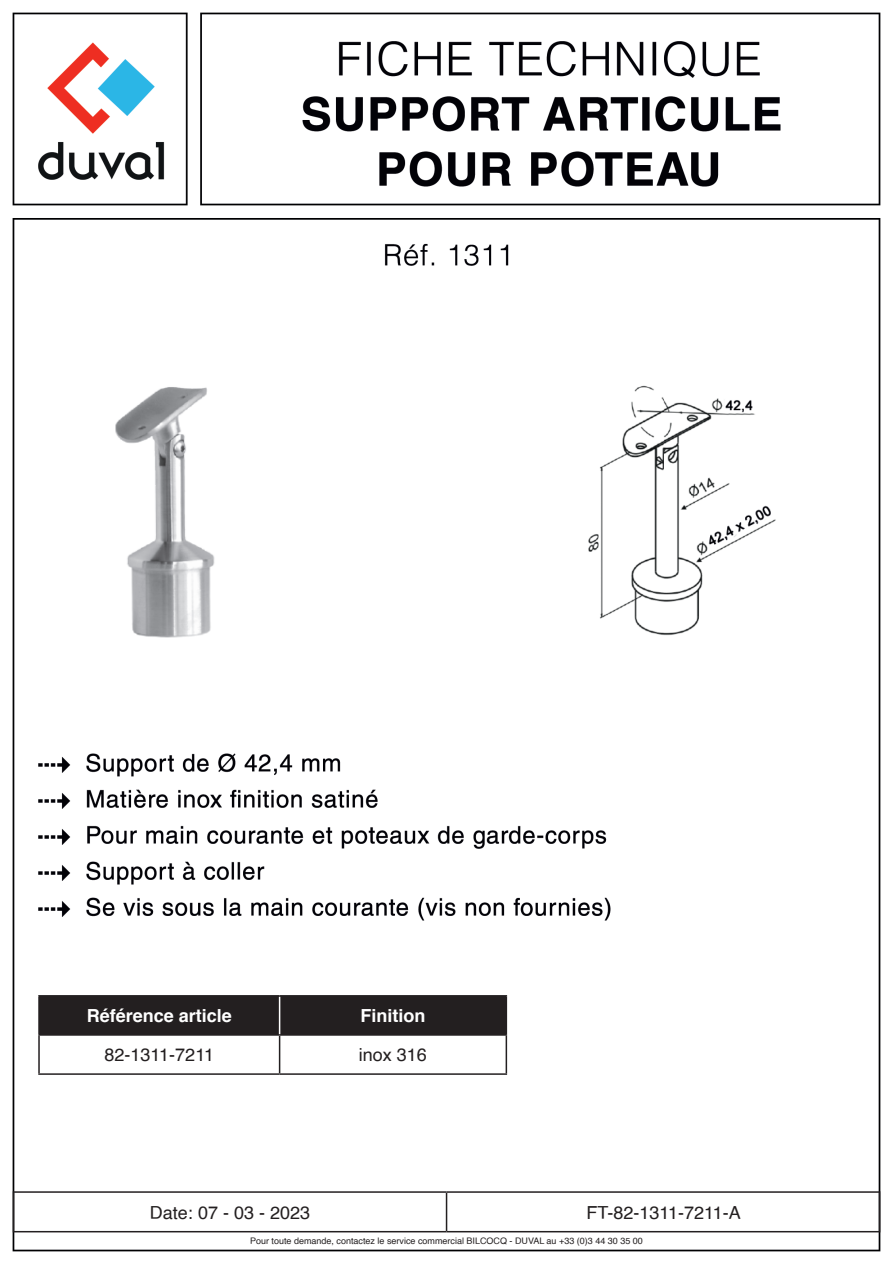
<style>
.page{position:relative;width:893px;height:1263px;background:#fff}
.page>*{position:absolute;margin:0;border:0;box-sizing:border-box;transform-origin:0 0}
.t1{font:18px "Helvetica";color:#231f20}
.t2{font:700 18px "Helvetica";color:#fff}
.t3{font:9px "Helvetica";color:#231f20}
</style>
<div class="page">
<img style="left:12px;top:12px;width:869px;height:1240px">
<div style="left:40px;top:996px;width:466px;height:38px;background:#231f20"></div>
<hr style="left:279px;top:1036px;width:1px;height:37px;background:#231f20">
<hr style="left:38px;top:1034px;width:242px;height:2px;background:#231f20">
<hr style="left:280px;top:1034px;width:227px;height:2px;background:#231f20">
<hr style="left:38px;top:1073px;width:242px;height:2px;background:#231f20">
<hr style="left:280px;top:1073px;width:227px;height:2px;background:#231f20">
<hr style="left:279px;top:996px;width:1px;height:38px;background:#fff">
<hr style="left:38px;top:995px;width:242px;height:1px;background:#231f20">
<hr style="left:38px;top:996px;width:2px;height:38px;background:#231f20">
<hr style="left:280px;top:995px;width:227px;height:1px;background:#231f20">
<hr style="left:506px;top:996px;width:1px;height:38px;background:#231f20">
<hr style="left:38px;top:1036px;width:2px;height:37px;background:#231f20">
<hr style="left:506px;top:1036px;width:1px;height:37px;background:#231f20">
<hr style="left:13px;top:1191px;width:434px;height:2px;background:#231f20">
<hr style="left:13px;top:1193px;width:1px;height:38px;background:#231f20">
<hr style="left:447px;top:1191px;width:433px;height:2px;background:#231f20">
<hr style="left:446px;top:1193px;width:1px;height:38px;background:#231f20">
<hr style="left:879px;top:1193px;width:1px;height:38px;background:#231f20">
<hr style="left:13px;top:1231px;width:434px;height:1px;background:#231f20">
<hr style="left:447px;top:1231px;width:433px;height:1px;background:#231f20">
<p class="t2" style="left:87px;top:1001px;width:147px">Référence article</p>
<p class="t2" style="left:360px;top:1001px;width:67px">Finition</p>
<p class="t1" style="left:105px;top:1041px;width:111px">82-1311-7211</p>
<p class="t1" style="left:359px;top:1041px;width:70px">inox 316</p>
<p class="t1" style="left:150px;top:1198px;width:162px">Date: 07 - 03 - 2023</p>
<p class="t1" style="left:586px;top:1198px;width:156px">FT-82-1311-7211-A</p>
<p class="t3" style="left:250px;top:1234px;width:394px">Pour toute demande, contactez le service commercial BILCOCQ - DUVAL au +33 (0)3 44 30 35 00</p>
</div>
